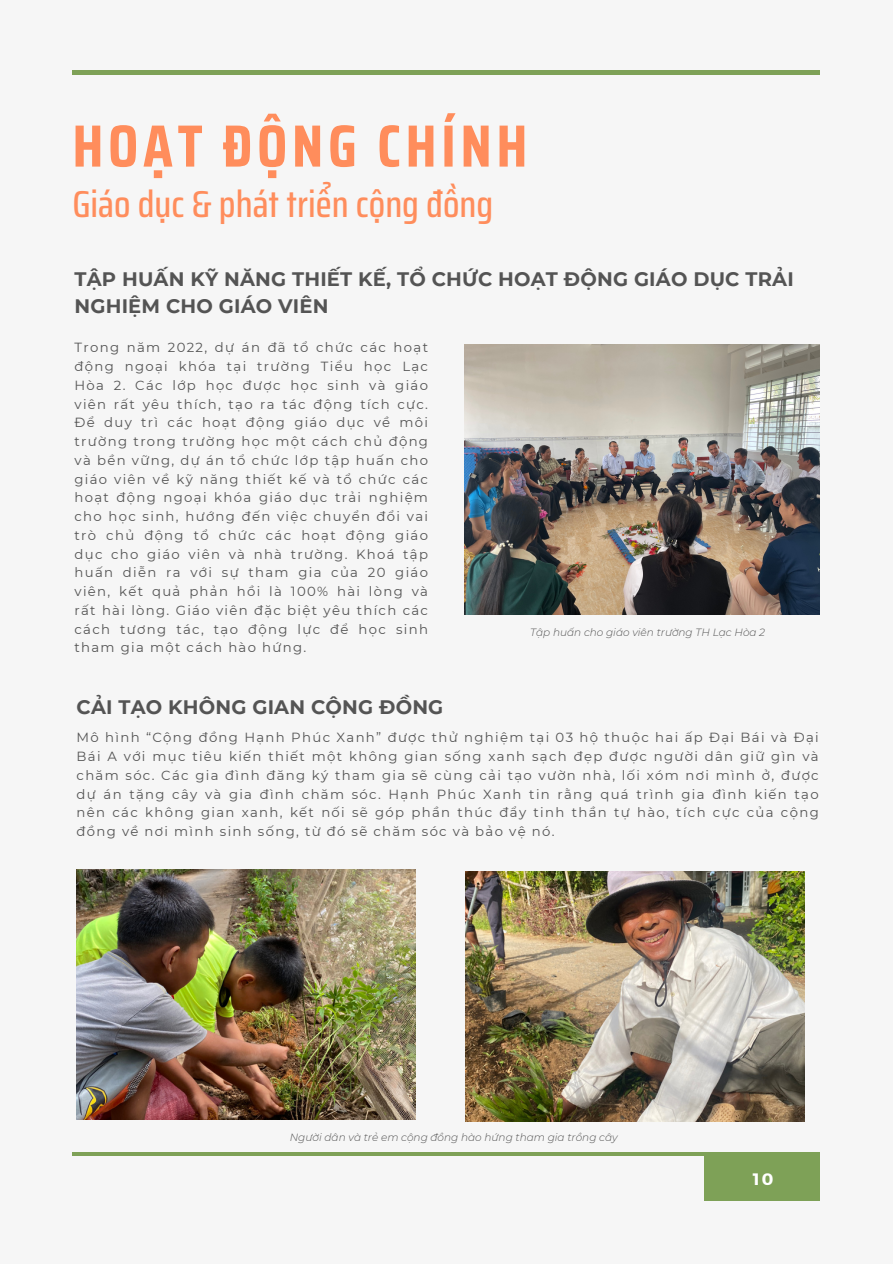
<style>
.page{position:relative;width:893px;height:1264px;background:#fff}
.page>*{position:absolute;margin:0;border:0;box-sizing:border-box;transform-origin:0 0}
.t1{font:700 59.55px "Saira Condensed";letter-spacing:.08em;color:#ff8d5c}
.t2{font:500 37.5px "Saira Condensed";color:#ff8d5c}
.t3{font:700 19.5px/27px "Montserrat";letter-spacing:.01em;color:#545454}
.t4{font:700 16.5px "Montserrat";color:#fff}
.t5{font:13.2px/18.8px "Montserrat";letter-spacing:.1em;color:#545454;text-align:justify}
.t6{font:italic 300 10.5px "Montserrat";color:#545454}
</style>
<div class="page">
<div style="left:0;top:0;width:892px;height:1263px;background:#f6f6f6"></div>
<hr style="left:72px;top:71px;width:747px;height:3px;background:#7ea157">
<div style="left:704px;top:1154px;width:115px;height:46px;background:#7ea157"></div>
<hr style="left:72px;top:1152px;width:747px;height:3px;background:#7ea157">
<img style="left:465px;top:871px;width:339px;height:250px">
<img style="left:464px;top:345px;width:355px;height:269px">
<img style="left:77px;top:869px;width:338px;height:249px">
<h2 class="t1" style="left:72px;top:99px;width:456px">HOẠT ĐỘNG CHÍNH</h2>
<h3 class="t2" style="left:72px;top:175px;width:422px">Giáo dục &amp; phát triển cộng đồng</h3>
<p class="t3" style="left:74px;top:266px;width:720px">TẬP HUẤN KỸ NĂNG THIẾT KẾ, TỔ CHỨC HOẠT ĐỘNG GIÁO DỤC TRẢI<br>NGHIỆM CHO GIÁO VIÊN</p>
<h4 class="t5" style="left:74px;top:338px;width:355px">Trong năm 2022, dự án đã tổ chức các hoạt động ngoại khóa tại trường Tiểu học Lạc Hòa 2. Các lớp học được học sinh và giáo viên rất yêu thích, tạo ra tác động tích cực.<br>Để duy trì các hoạt động giáo dục về môi trường trong trường học một cách chủ động và bền vững, dự án tổ chức lớp tập huấn cho giáo viên về kỹ năng thiết kế và tổ chức các hoạt động ngoại khóa giáo dục trải nghiệm cho học sinh, hướng đến việc chuyển đổi vai trò chủ động tổ chức các hoạt động giáo dục cho giáo viên và nhà trường. Khoá tập huấn diễn ra với sự tham gia của 20 giáo viên, kết quả phản hồi là 100% hài lòng và rất hài lòng. Giáo viên đặc biệt yêu thích các cách tương tác, tạo động lực để học sinh tham gia một cách hào hứng.</h4>
<h4 class="t6" style="left:530px;top:625px;width:236px">Tập huấn cho giáo viên trường TH Lạc Hòa 2</h4>
<p class="t3" style="left:77px;top:693px;width:368px">CẢI TẠO KHÔNG GIAN CỘNG ĐỒNG</p>
<h3 class="t5" style="left:77px;top:728px;width:743px">Mô hình “Cộng đồng Hạnh Phúc Xanh” được thử nghiệm tại 03 hộ thuộc hai ấp Đại Bái và Đại Bái A với mục tiêu kiến thiết một không gian sống xanh sạch đẹp được người dân giữ gìn và chăm sóc. Các gia đình đăng ký tham gia sẽ cùng cải tạo vườn nhà, lối xóm nơi mình ở, được dự án tặng cây và gia đình chăm sóc. Hạnh Phúc Xanh tin rằng quá trình gia đình kiến tạo nên các không gian xanh, kết nối sẽ góp phần thúc đẩy tinh thần tự hào, tích cực của cộng đồng về nơi mình sinh sống, từ đó sẽ chăm sóc và bảo vệ nó.</h3>
<p class="t6" style="left:290px;top:1130px;width:329px">Người dân và trẻ em cộng đồng hào hứng tham gia trồng cây</p>
<h1 class="t4" style="left:752px;top:1168px;width:22px">10</h1>
</div>
